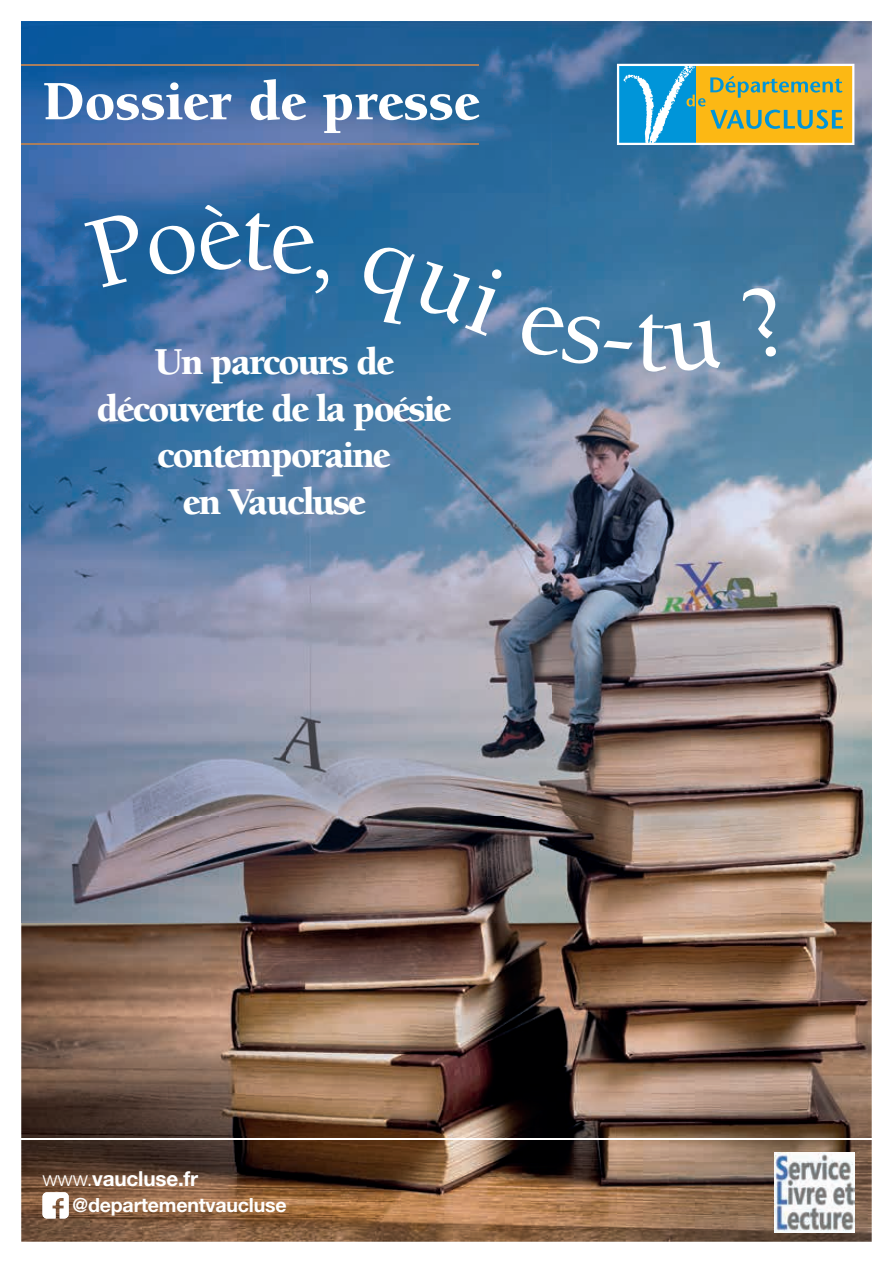
<style>
.page{position:relative;width:893px;height:1263px;background:#fff}
.page>*{position:absolute;margin:0;border:0;box-sizing:border-box;transform-origin:0 0}
.t1{font:900 57px "Berkeley";color:#fff}
.t2{font:900 39px/46.8px "Berkeley";letter-spacing:-.05em;color:#fff;text-align:center}
.t3{font:700 20.7px "Helvetica Neue";letter-spacing:-.01em;color:#fff}
.t4{font:700 19.5px "Helvetica Neue";letter-spacing:-.01em;color:#fff}
.s1{font-weight:300}
</style>
<div class="page">
<img style="left:21px;top:923px;width:851px;height:319px">
<img style="left:21px;top:21px;width:851px;height:902px">
<svg style="left:43px;top:1192px;width:26px;height:26px"></svg>
<hr style="left:21px;top:1138px;width:851px;height:2px;background:#fff">
<hr style="left:21px;top:64px;width:457px;height:1px;background:#a97e5d">
<hr style="left:21px;top:144px;width:457px;height:1px;background:#a97e5d">
<svg style="left:617px;top:64px;width:237px;height:81px;background:#a5b474"></svg>
<img style="left:775px;top:1152px;width:79px;height:80px">
<svg style="left:84px;top:204px;width:246px;height:91px;background:#27679f"></svg>
<svg style="left:351px;top:241px;width:160px;height:95px;background:#3071a1"></svg>
<svg style="left:517px;top:302px;width:204px;height:70px;background:#4e80a6"></svg>
<svg style="left:741px;top:284px;width:47px;height:76px;background:#5081a4"></svg>
<h1 class="t1" style="left:43px;top:71px;width:439px">Dossier de presse</h1>
<p class="t2" style="left:155px;top:339px;width:241px">Un parcours de</p>
<p class="t2" style="left:96px;top:386px;width:356px">découverte de la poésie contemporaine<br>en Vaucluse</p>
<p class="t3" style="left:43px;top:1166px;width:157px"><span class="s1">www.</span>vaucluse.fr</p>
<p class="t4" style="left:73px;top:1193px;width:216px">@departementvaucluse</p>
</div>
